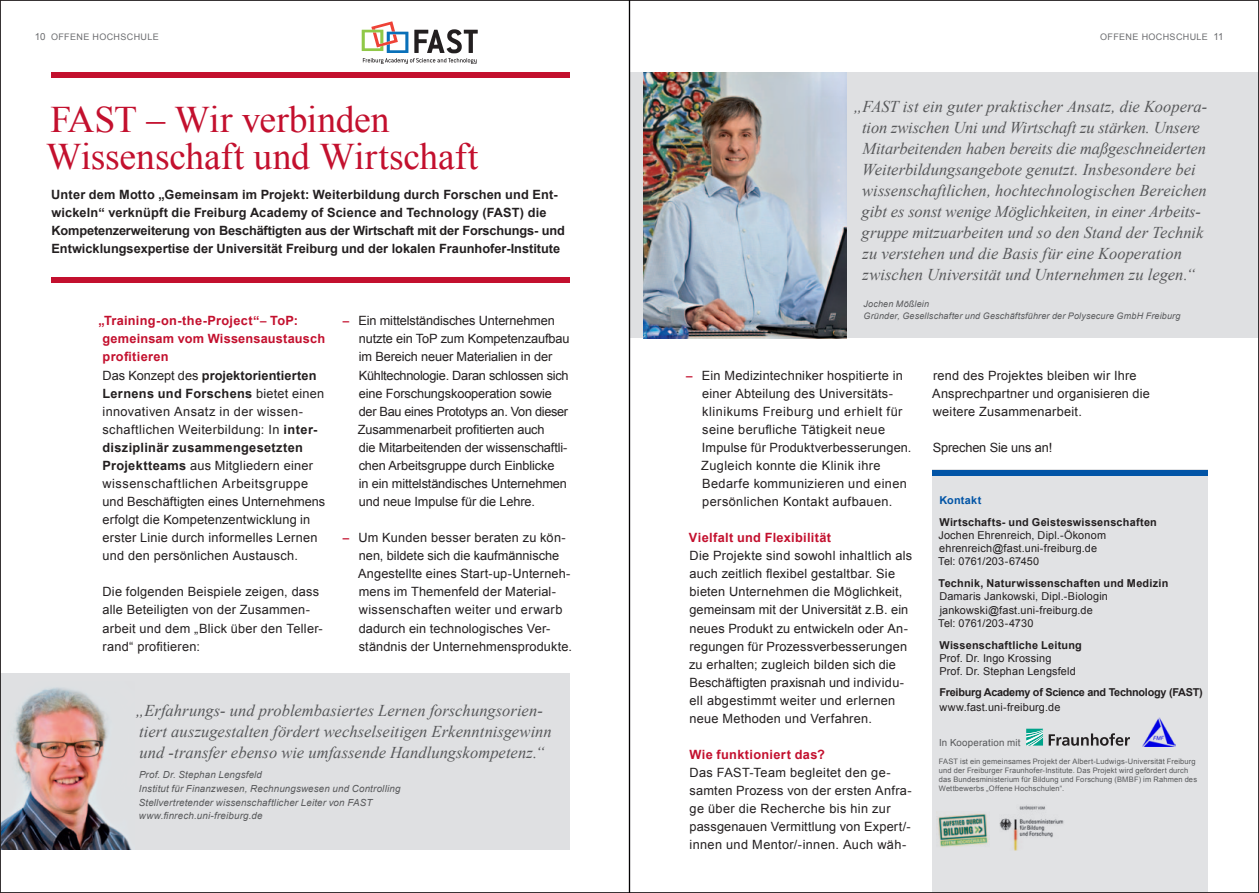
<style>
.page{position:relative;width:1259px;height:893px;background:#fff}
.page>*{position:absolute;margin:0;border:0;box-sizing:border-box;transform-origin:0 0}
._03_Fließtext_8_5pt{font:37.5px/37.5px "Times New Roman";letter-spacing:-.005em;color:#c3102e}
.Index-Thema{font:italic 16.5px/21px "Times New Roman";color:#57585a}
._03_Fließtext_8_5pt-2{font:12.75px/18px "Arial";letter-spacing:.015em;color:#231f20}
._03_Fließtext_8_5pt-3{font:12.75px/18px "Arial";letter-spacing:-.01em;color:#231f20}
._03_Fließtext_8_5pt-4{font:700 12.75px/18px "Arial";color:#231f20}
._03_Fließtext_8_5pt-5{font:10.8px "Arial";letter-spacing:.015em;color:#231f20}
._03_Fließtext_8_5pt-6{font:700 10.8px "Arial";letter-spacing:.02em;color:#231f20}
._03_Fließtext_8_5pt-7{font:700 10.8px "Arial";letter-spacing:-.025em;color:#231f20}
._03_Fließtext_8_5pt-8{font:700 10.8px "Arial";letter-spacing:.02em;color:#0154a6}
.Index-Thema-2{font:italic 9.75px "Arial";letter-spacing:.015em;color:#57585a}
._03_Fließtext_8_5pt-9{font:9.75px "Arial";letter-spacing:.02em;color:#57585a}
.t1{font:9.75px "Arial";color:#6c6d70}
.Index-Thema-3{font:italic 9px "Arial";letter-spacing:.02em;color:#57585a}
.Kopfzeile_in_Inahalt{font:9px "Arial";letter-spacing:.04em;color:#6c6d70}
._03_Fließtext_8_5pt-10{font:7.5px/9px "Arial";letter-spacing:.02em;color:#57585a}
.s1{font-size:9.75px}
.s2{font-weight:700;color:#c3102e}
.s3{font-weight:900;color:#c3102e}
.s4{font-weight:700}
</style>
<div class="page">
<div style="left:51px;top:72px;width:519px;height:6px;background:#c3102e"></div>
<div style="left:51px;top:277px;width:519px;height:6px;background:#c3102e"></div>
<svg style="left:362px;top:21px;width:116px;height:43px"></svg>
<div style="left:629px;top:72px;width:630px;height:266px;background:#dfe0e2"></div>
<img style="left:643px;top:72px;width:203px;height:266px">
<div style="left:0;top:673px;width:570px;height:176px;background:#dfe0e2"></div>
<img style="left:2px;top:687px;width:129px;height:162px">
<div style="left:932px;top:470px;width:276px;height:423px;background:#e1e2e4"></div>
<div style="left:932px;top:470px;width:276px;height:6px;background:#0154a6"></div>
<svg style="left:1026px;top:729px;width:104px;height:17px"></svg>
<img style="left:1142px;top:718px;width:33px;height:28px">
<img style="left:1000px;top:805px;width:64px;height:46px">
<img style="left:938px;top:813px;width:51px;height:34px">
<hr style="left:629px;top:0;width:1px;height:893px;background:#231f20">
<p class="Kopfzeile_in_Inahalt" style="left:35px;top:31px;width:126px"><span class="s1">10</span> OFFENE HOCHSCHULE</p>
<p class="Kopfzeile_in_Inahalt" style="left:1100px;top:31px;width:109px">OFFENE HOCHSCHULE</p>
<p class="t1" style="left:1213px;top:31px;width:12px">11</p>
<p class="_03_Fließtext_8_5pt" style="left:46px;top:100px;width:434px">FAST – Wir verbinden<br>Wissenschaft und Wirtschaft</p>
<p class="_03_Fließtext_8_5pt-4" style="left:51px;top:186px;width:515px">Unter dem Motto „Gemeinsam im Projekt: Weiterbildung durch Forschen und Ent&shy;wickeln“ verknüpft die Freiburg Academy of Science and Technology (FAST) die Kompetenzerweiterung von Beschäftigten aus der Wirtschaft mit der Forschungs- und Entwicklungsexpertise der Universität Freiburg und der lokalen Fraunhofer-Institute</p>
<p class="_03_Fließtext_8_5pt-2" style="left:102px;top:312px;width:224px;text-indent:-4px"><span class="s2">„Training-on-the-Project“</span><span class="s3">–</span> <span class="s2">ToP: gemeinsam vom Wissensaustausch profitieren<br></span>Das Konzept des <span class="s4">projektorientierten Lernens und Forschens</span> bietet einen innovativen Ansatz in der wissen&shy;schaftlichen Weiterbildung: In <span class="s4">inter&shy;disziplinär zusammengesetzten Projektteams</span> aus Mitgliedern einer wissenschaftlichen Arbeitsgruppe und Beschäftigten eines Unternehmens erfolgt die Kompetenzentwicklung in erster Linie durch informelles Lernen und den persönlichen Austausch.</p>
<p class="_03_Fließtext_8_5pt-2" style="left:102px;top:583px;width:222px">Die folgenden Beispiele zeigen, dass alle Beteiligten von der Zusammen&shy;arbeit und dem „Blick über den Teller&shy;rand“ profitieren:</p>
<p class="_03_Fließtext_8_5pt-3" style="left:358px;top:312px;width:213px;text-indent:-15px"><span class="s3">–</span> Ein mittelständisches Unternehmen nutzte ein ToP zum Kompetenzaufbau im Bereich neuer Materialien in der Kühltechnologie. Daran schlossen sich eine Forschungskooperation sowie der Bau eines Prototyps an. Von dieser Zusammenarbeit profitierten auch<br>die Mitarbeitenden der wissenschaftli&shy;chen Arbeitsgruppe durch Einblicke<br>in ein mittelständisches Unternehmen und neue Impulse für die Lehre.</p>
<p class="_03_Fließtext_8_5pt-2" style="left:358px;top:529px;width:215px;text-indent:-15px"><span class="s3">–</span> Um Kunden besser beraten zu kön&shy;nen, bildete sich die kaufmännische Angestellte eines Start-up-Unterneh&shy;mens im Themenfeld der Material&shy;wissenschaften weiter und erwarb dadurch ein technologisches Ver&shy;ständnis der Unternehmensprodukte.</p>
<p class="Index-Thema" style="left:136px;top:700px;width:418px">„Erfahrungs- und problembasiertes Lernen forschungsorien&shy;tiert auszugestalten fördert wechselseitigen Erkenntnisgewinn und -transfer ebenso wie umfassende Handlungskompetenz.“</p>
<p class="Index-Thema-2" style="left:139px;top:769px;width:124px">Prof. Dr. Stephan Lengsfeld</p>
<p class="Index-Thema-2" style="left:139px;top:782px;width:263px">Institut für Finanzwesen, Rechnungswesen und Controlling</p>
<p class="Index-Thema-2" style="left:139px;top:796px;width:235px">Stellvertretender wissenschaftlicher Leiter von FAST</p>
<p class="Index-Thema-2" style="left:139px;top:809px;width:125px">www.finrech.uni-freiburg.de</p>
<p class="Index-Thema" style="left:861px;top:95px;width:347px;text-indent:-8px">„FAST ist ein guter praktischer Ansatz, die Koopera&shy;tion zwischen Uni und Wirtschaft zu stärken. Unsere Mitarbeitenden haben bereits die maßgeschneiderten Weiterbildungsangebote genutzt. Insbesondere bei wissenschaftlichen, hochtechnologischen Bereichen gibt es sonst wenige Möglichkeiten, in einer Arbeits&shy;gruppe mitzuarbeiten und so den Stand der Technik zu verstehen und die Basis für eine Kooperation zwischen Universität und Unternehmen zu legen.“</p>
<p class="Index-Thema-3" style="left:863px;top:298px;width:67px">Jochen Mößlein</p>
<p class="Index-Thema-3" style="left:863px;top:310px;width:319px">Gründer, Gesellschafter und Geschäftsführer der Polysecure GmbH Freiburg</p>
<p class="_03_Fließtext_8_5pt-2" style="left:701px;top:366px;width:212px;text-indent:-15px"><span class="s3">–</span> Ein Medizintechniker hospitierte in einer Abteilung des Universitäts&shy;klinikums Freiburg und erhielt für seine berufliche Tätigkeit neue Impulse für Produktverbesserungen.<br>Zugleich konnte die Klinik ihre Bedarfe kommunizieren und einen persönlichen Kontakt aufbauen.</p>
<p class="_03_Fließtext_8_5pt-2" style="left:689px;top:529px;width:225px"><span class="s2">Vielfalt und Flexibilität<br></span>Die Projekte sind sowohl inhaltlich als auch zeitlich flexibel gestaltbar. Sie bieten Unternehmen die Möglichkeit, gemeinsam mit der Universität z.B. ein neues Produkt zu entwickeln oder An&shy;regungen für Prozessverbesserungen zu erhalten; zugleich bilden sich die Beschäftigten praxisnah und individu&shy;ell abgestimmt weiter und erlernen neue Methoden und Verfahren.</p>
<p class="_03_Fließtext_8_5pt-2" style="left:689px;top:746px;width:224px"><span class="s2">Wie funktioniert das?<br></span>Das FAST-Team begleitet den ge&shy;samten Prozess von der ersten Anfra&shy;ge über die Recherche bis hin zur passgenauen Vermittlung von Expert/- innen und Mentor/-innen. Auch wäh-</p>
<p class="_03_Fließtext_8_5pt-2" style="left:932px;top:366px;width:219px">rend des Projektes bleiben wir Ihre<br>Ansprechpartner und organisieren die weitere Zusammenarbeit.</p>
<p class="_03_Fließtext_8_5pt-3" style="left:932px;top:438px;width:121px">Sprechen Sie uns an!</p>
<p class="_03_Fließtext_8_5pt-8" style="left:939px;top:493px;width:43px">Kontakt</p>
<p class="_03_Fließtext_8_5pt-6" style="left:939px;top:515px;width:219px">Wirtschafts- und Geisteswissenschaften</p>
<p class="_03_Fließtext_8_5pt-5" style="left:938px;top:528px;width:169px">Jochen Ehrenreich, Dipl.-Ökonom</p>
<p class="_03_Fließtext_8_5pt-5" style="left:939px;top:541px;width:159px">ehrenreich@fast.uni-freiburg.de</p>
<p class="_03_Fließtext_8_5pt-5" style="left:938px;top:554px;width:103px">Tel: 0761/203-67450</p>
<p class="_03_Fließtext_8_5pt-6" style="left:938px;top:576px;width:231px">Technik, Naturwissenschaften und Medizin</p>
<p class="_03_Fließtext_8_5pt-5" style="left:939px;top:590px;width:170px">Damaris Jankowski, Dipl.-Biologin</p>
<p class="_03_Fließtext_8_5pt-5" style="left:939px;top:603px;width:155px">jankowski@fast.uni-freiburg.de</p>
<p class="_03_Fließtext_8_5pt-5" style="left:938px;top:616px;width:97px">Tel: 0761/203-4730</p>
<p class="_03_Fließtext_8_5pt-6" style="left:939px;top:638px;width:144px">Wissenschaftliche Leitung</p>
<p class="_03_Fließtext_8_5pt-5" style="left:939px;top:651px;width:113px">Prof. Dr. Ingo Krossing</p>
<p class="_03_Fließtext_8_5pt-5" style="left:939px;top:664px;width:138px">Prof. Dr. Stephan Lengsfeld</p>
<p class="_03_Fließtext_8_5pt-7" style="left:939px;top:685px;width:265px">Freiburg Academy of Science and Technology (FAST)</p>
<p class="_03_Fließtext_8_5pt-5" style="left:939px;top:700px;width:122px">www.fast.uni-freiburg.de</p>
<p class="_03_Fließtext_8_5pt-9" style="left:939px;top:736px;width:83px">In Kooperation mit</p>
<p class="_03_Fließtext_8_5pt-10" style="left:939px;top:757px;width:260px">FAST ist ein gemeinsames Projekt der Albert-Ludwigs-Universität Freiburg und der Freiburger Fraunhofer-Institute. Das Projekt wird gefördert durch das Bundesministerium für Bildung und Forschung (BMBF) im Rahmen des Wettbewerbs „Offene Hochschulen“.</p>
</div>
